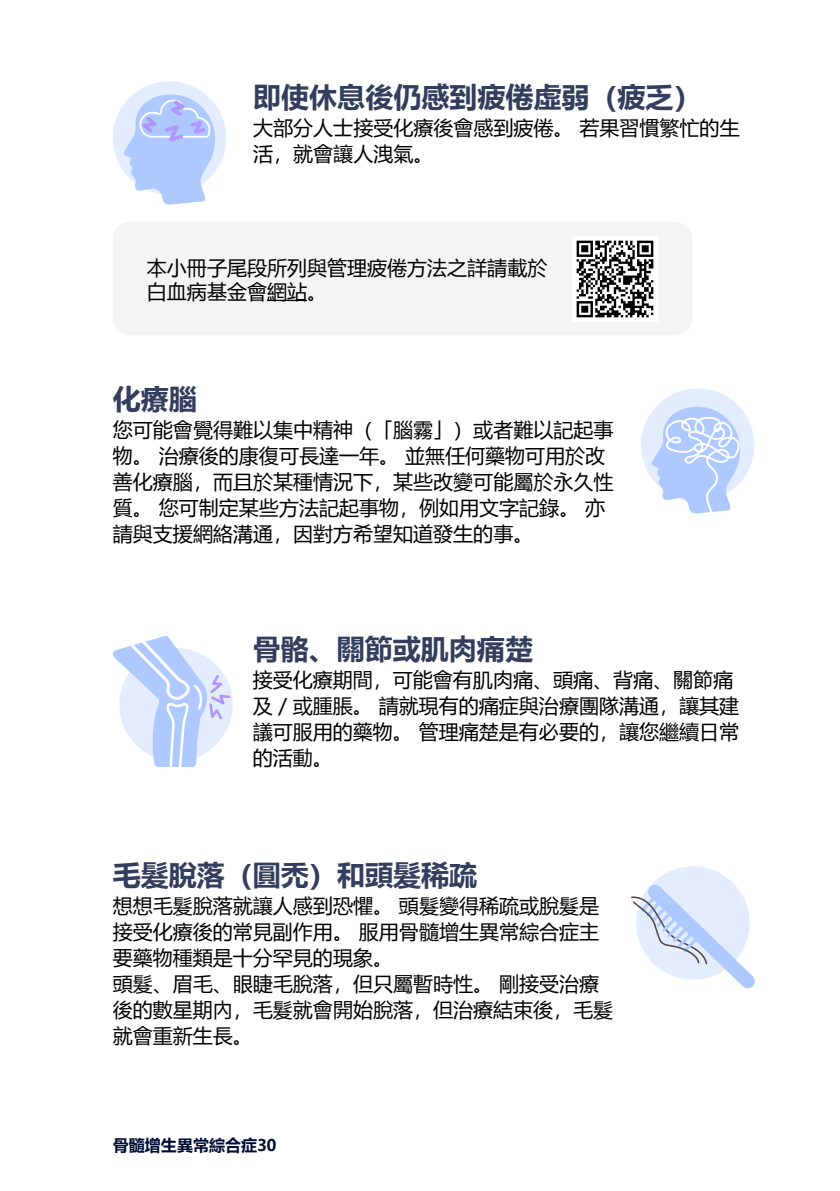
<style>
.page{position:relative;width:840px;height:1191px;background:#fff}
.page>*{position:absolute;margin:0;border:0;box-sizing:border-box;transform-origin:0 0}
.t1{font:700 28px "Microsoft Ya Hei";color:#333d5d}
.t2{font:20px/26px "Microsoft Ya Hei";color:#000}
.t3{font:700 16px "Microsoft Ya Hei";color:#000d35}
</style>
<div class="page">
<div style="left:113px;top:81px;width:113px;height:114px;background:#e4edff;border-radius:50%"></div>
<svg style="left:124px;top:94px;width:91px;height:111px"></svg>
<div style="left:113px;top:222px;width:579px;height:113px;background:#f4f4f4;border-radius:17px"></div>
<hr style="left:267px;top:300px;width:40px;height:1px;background:#000">
<img style="left:572px;top:236px;width:85px;height:85px">
<svg style="left:112px;top:636px;width:118px;height:131px"></svg>
<div style="left:640px;top:388px;width:114px;height:113px;background:#e4edff;border-radius:50%"></div>
<svg style="left:651px;top:407px;width:90px;height:107px"></svg>
<div style="left:635px;top:866px;width:114px;height:113px;background:#e4edff;border-radius:50%"></div>
<svg style="left:631px;top:884px;width:124px;height:105px"></svg>
<p class="t1" style="left:253px;top:77px;width:449px">即使休息後仍感到疲倦虛弱（疲乏）</p>
<p class="t2" style="left:253px;top:114px;width:487px">大部分人士接受化療後會感到疲倦。 若果習慣繁忙的生活，就會讓人洩氣。</p>
<p class="t2" style="left:147px;top:255px;width:401px;line-height:24px">本小冊子尾段所列與管理疲倦方法之詳請載於白血病基金會網站。</p>
<p class="t1" style="left:113px;top:379px;width:86px">化療腦</p>
<p class="t2" style="left:113px;top:416px;width:501px">您可能會覺得難以集中精神（「腦霧」）或者難以記起事物。 治療後的康復可長達一年。 並無任何藥物可用於改善化療腦，而且於某種情況下，某些改變可能屬於永久性質。 您可制定某些方法記起事物，例如用文字記錄。 亦請與支援網絡溝通，因對方希望知道發生的事。</p>
<p class="t1" style="left:252px;top:630px;width:281px">骨骼、關節或肌肉痛楚</p>
<p class="t2" style="left:252px;top:666px;width:487px">接受化療期間，可能會有肌肉痛、頭痛、背痛、關節痛及／或腫脹。 請就現有的痛症與治療團隊溝通，讓其建議可服用的藥物。 管理痛楚是有必要的，讓您繼續日常的活動。</p>
<p class="t1" style="left:113px;top:855px;width:366px">毛髮脫落（圓禿）和頭髮稀疏</p>
<p class="t2" style="left:113px;top:892px;width:487px;text-align:justify">想想毛髮脫落就讓人感到恐懼。 頭髮變得稀疏或脫髮是接受化療後的常見副作用。 服用骨髓增生異常綜合症主要藥物種類是十分罕見的現象。</p>
<p class="t2" style="left:113px;top:970px;width:502px">頭髮、眉毛、眼睫毛脫落，但只屬暫時性。 剛接受治療後的數星期內，毛髮就會開始脫落，但治療結束後，毛髮就會重新生長。</p>
<p class="t3" style="left:113px;top:1134px;width:165px">骨髓增生異常綜合症30</p>
</div>
